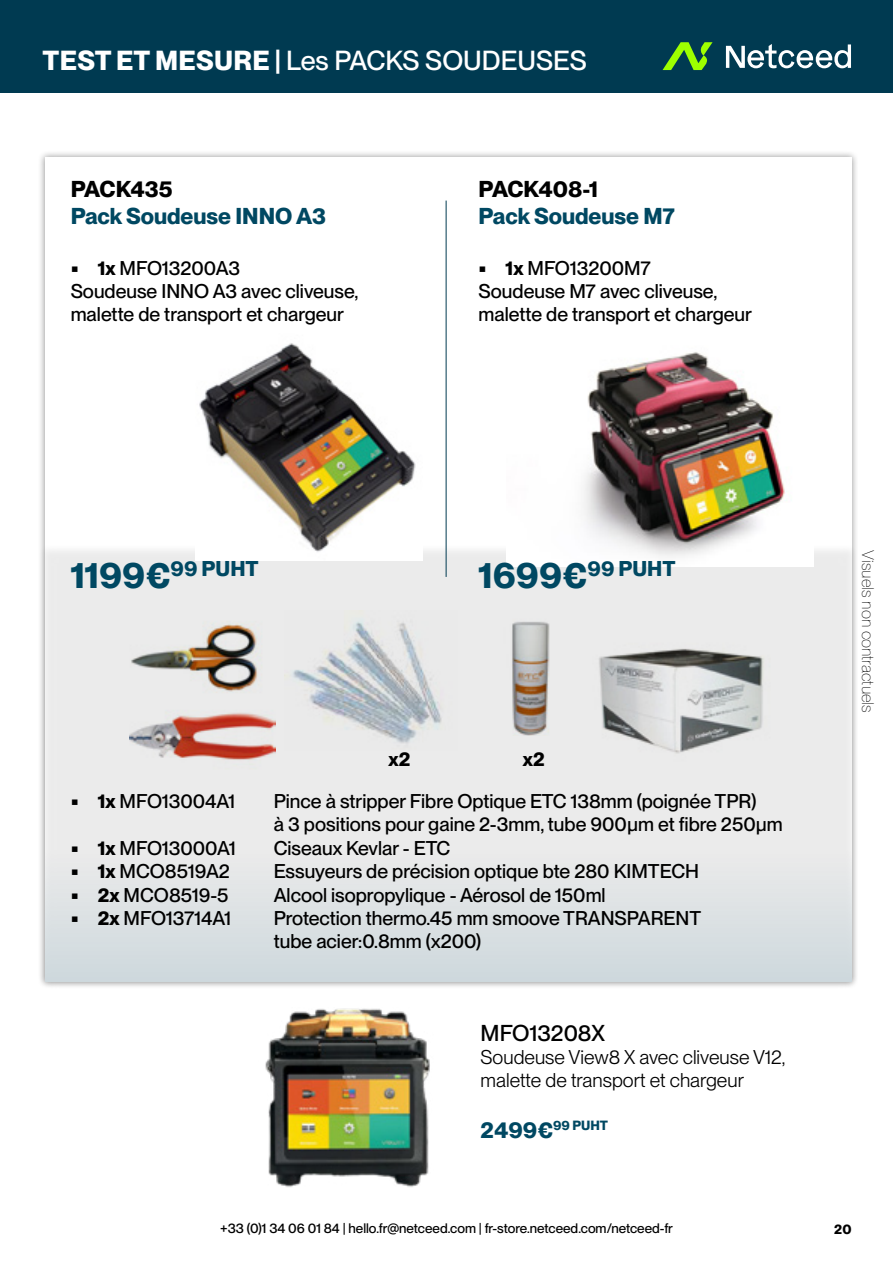
<style>
.page{position:relative;width:893px;height:1263px;background:#fff}
.page>*{position:absolute;margin:0;border:0;box-sizing:border-box;transform-origin:0 0}
.t1{font:500 27px "PP Neue Montreal";color:#fff}
.t2{font:700 22.5px "PP Neue Montreal";color:#004862}
.t3{font:700 22.5px "PP Neue Montreal";letter-spacing:-.015em;color:#000}
.t4{font:500 22.5px "PP Neue Montreal";color:#000}
.t5{font:700 21px "PP Neue Montreal";color:#004862}
.t6{font:500 19.5px/23.4px "PP Neue Montreal";color:#000}
.t7{font:19.5px/23.4px "PP Neue Montreal";color:#000}
.t8{font:700 19.5px "PP Neue Montreal";color:#000}
.t9{font:100 16.5px "PP Neue Montreal";color:#000}
.t10{font:500 13.5px "PP Neue Montreal";color:#000}
.t11{font:700 13.5px "PP Neue Montreal";color:#000}
.t12{font:700 13.05px "PP Neue Montreal";color:#004862}
.s1{font-weight:700}
.s2{font-size:36px}
.s3{font-size:22.5px}
</style>
<div class="page">
<div style="left:0;top:0;width:893px;height:92px;background:#003a51"></div>
<svg style="left:663px;top:42px;width:49px;height:28px"></svg>
<svg style="left:726px;top:44px;width:125px;height:24px"></svg>
<div style="left:37px;top:543px;width:821px;height:446px;background:#000;opacity:.4"></div>
<svg style="left:45px;top:551px;width:806px;height:431px;background:#dfe0e0"></svg>
<hr style="left:446px;top:201px;width:1px;height:376px;background:#003a51">
<img style="left:195px;top:343px;width:227px;height:217px">
<img style="left:506px;top:352px;width:308px;height:214px">
<img style="left:265px;top:1008px;width:165px;height:179px">
<h1 class="t1" style="left:43px;top:44px;width:546px"><span class="s1">TEST ET MESURE |</span> Les PACKS SOUDEUSES</h1>
<p class="t3" style="left:71px;top:176px;width:104px">PACK435</p>
<p class="t2" style="left:71px;top:203px;width:257px">Pack Soudeuse INNO A3</p>
<p class="t6" style="left:71px;top:256px;width:289px"><span class="s1">• 1x</span> MFO13200A3<br>Soudeuse INNO A3 avec cliveuse, malette de transport et chargeur</p>
<p class="t3" style="left:479px;top:176px;width:121px">PACK408-1</p>
<p class="t2" style="left:479px;top:203px;width:198px">Pack Soudeuse M7</p>
<p class="t6" style="left:479px;top:256px;width:275px"><span class="s1">• 1x</span> MFO13200M7<br>Soudeuse M7 avec cliveuse, malette de transport et chargeur</p>
<p class="t5" style="left:71px;top:556px;width:189px"><span class="s2">1199€</span>99 PUHT</p>
<p class="t5" style="left:479px;top:556px;width:198px"><span class="s2">1699€</span>99 PUHT</p>
<p class="t6" style="left:71px;top:789px;width:166px"><span class="s1">• 1x</span> MFO13004A1</p>
<p class="t6" style="left:71px;top:836px;width:167px"><span class="s1">• 1x</span> MFO13000A1</p>
<p class="t6" style="left:71px;top:859px;width:161px"><span class="s1">• 1x</span> MCO8519A2</p>
<p class="t6" style="left:71px;top:883px;width:159px"><span class="s1">• 2x</span> MCO8519-5</p>
<p class="t6" style="left:71px;top:906px;width:162px"><span class="s1">• 2x</span> MFO13714A1</p>
<p class="t8" style="left:388px;top:747px;width:23px">x2</p>
<p class="t8" style="left:523px;top:747px;width:23px">x2</p>
<p class="t6" style="left:274px;top:789px;width:511px">Pince à stripper Fibre Optique ETC 138mm (poignée TPR)<br>à 3 positions pour gaine 2-3mm, tube 900µm et fibre 250µm Ciseaux Kevlar - ETC<br>Essuyeurs de précision optique bte 280 KIMTECH<br>Alcool isopropylique - Aérosol de 150ml<br>Protection thermo.45 mm smoove TRANSPARENT<br>tube acier:0.8mm (x200)</p>
<p class="t4" style="left:481px;top:1019px;width:126px">MFO13208X</p>
<p class="t7" style="left:481px;top:1045px;width:306px">Soudeuse View8 X avec cliveuse V12, malette de transport et chargeur</p>
<p class="t12" style="left:481px;top:1118px;width:129px"><span class="s3">2499€</span>99 PUHT</p>
<p class="t9" style="left:878px;top:550px;width:164px;rotate:90deg">Visuels non contractuels</p>
<p class="t10" style="left:220px;top:1220px;width:454px">+33 (0)1 34 06 01 84 | hello.fr@netceed.com | fr-store.netceed.com/netceed-fr</p>
<p class="t11" style="left:834px;top:1221px;width:19px">20</p>
</div>
